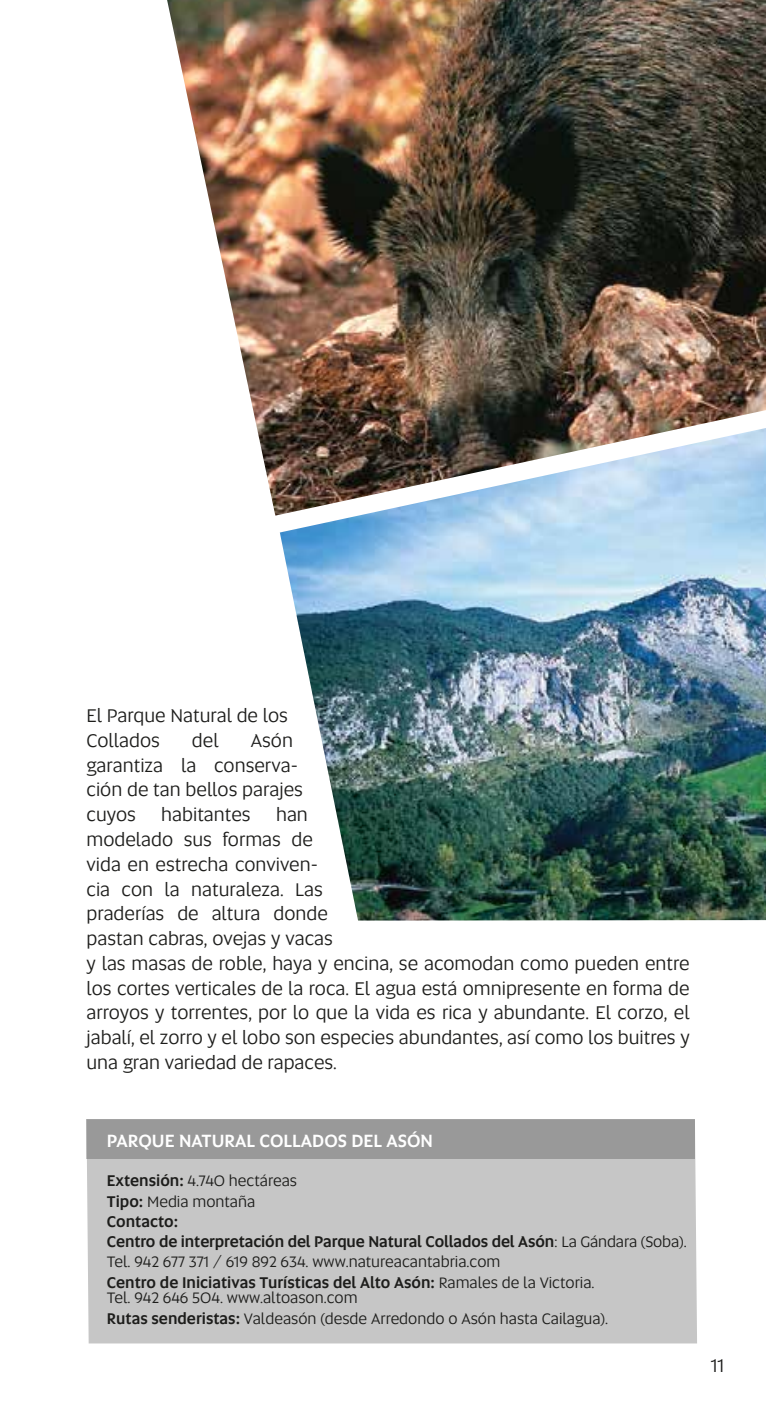
<style>
.page{position:relative;width:766px;height:1404px;background:#fff}
.page>*{position:absolute;margin:0;border:0;box-sizing:border-box;transform-origin:0 0}
.t1{font:19.12px/24.8px "Altis";color:#1d1d1b}
.t2{font:500 18px "Altis";color:#fff}
.t3{font:500 15.75px/20.2px "Altis";letter-spacing:-.01em;color:#1d1d1b}
.t4{font:15.75px/20.2px "Altis";color:#1d1d1b}
.s1{font-weight:400}
.s2{font-weight:500}
</style>
<div class="page">
<div style="left:86px;top:1119px;width:611px;height:224px;background:#c6c6c6"></div>
<div style="left:86px;top:1119px;width:608px;height:39px;background:#999"></div>
<img style="left:167px;top:0;width:598px;height:515px">
<img style="left:280px;top:428px;width:485px;height:492px">
<p class="t1" style="left:86px;top:702px;width:203px">El Parque Natural de los<br>Collados</p>
<p class="t1" style="left:86px;top:727px;width:218px;text-indent:164px">Asón garantiza la conserva&shy;ción de tan bellos parajes cuyos</p>
<p class="t1" style="left:192px;top:727px;width:28px">del</p>
<p class="t1" style="left:86px;top:801px;width:604px;text-indent:189px">han<br>modelado sus formas de<br>vida en estrecha conviven-<br>cia con la naturaleza. Las<br>praderías de altura donde<br>pastan cabras, ovejas y vacas<br>y las masas de roble, haya y encina, se acomodan como pueden entre los cortes verticales de la roca. El agua está omnipresente en forma de arroyos y torrentes, por lo que la vida es rica y abundante. El corzo, el jabalí, el zorro y el lobo son especies abundantes, así como los buitres y una gran variedad de rapaces.</p>
<p class="t1" style="left:161px;top:801px;width:91px">habitantes</p>
<p class="t2" style="left:107px;top:1126px;width:327px">PARQUE NATURAL COLLADOS DEL ASÓN</p>
<p class="t3" style="left:107px;top:1169px;width:581px">Extensión: <span class="s1">4.740 hectáreas<br></span>Tipo: <span class="s1">Media montaña<br></span>Contacto:<br>Centro de interpretación del Parque Natural Collados del Asón<span class="s1">: La Gándara (Soba).<br>Tel. 942 677 371 / 619 892 634. www.natureacantabria.com<br></span>Centro de Iniciativas Turísticas del Alto Asón: <span class="s1">Ramales de la Victoria.</span></p>
<p class="t4" style="left:107px;top:1287px;width:502px">Tel. 942 646 504. www.altoason.com<br><span class="s2">Rutas senderistas:</span> Valdeasón (desde Arredondo o Asón hasta Cailagua).</p>
<p class="t1" style="left:710px;top:1352px;width:15px">11</p>
</div>
